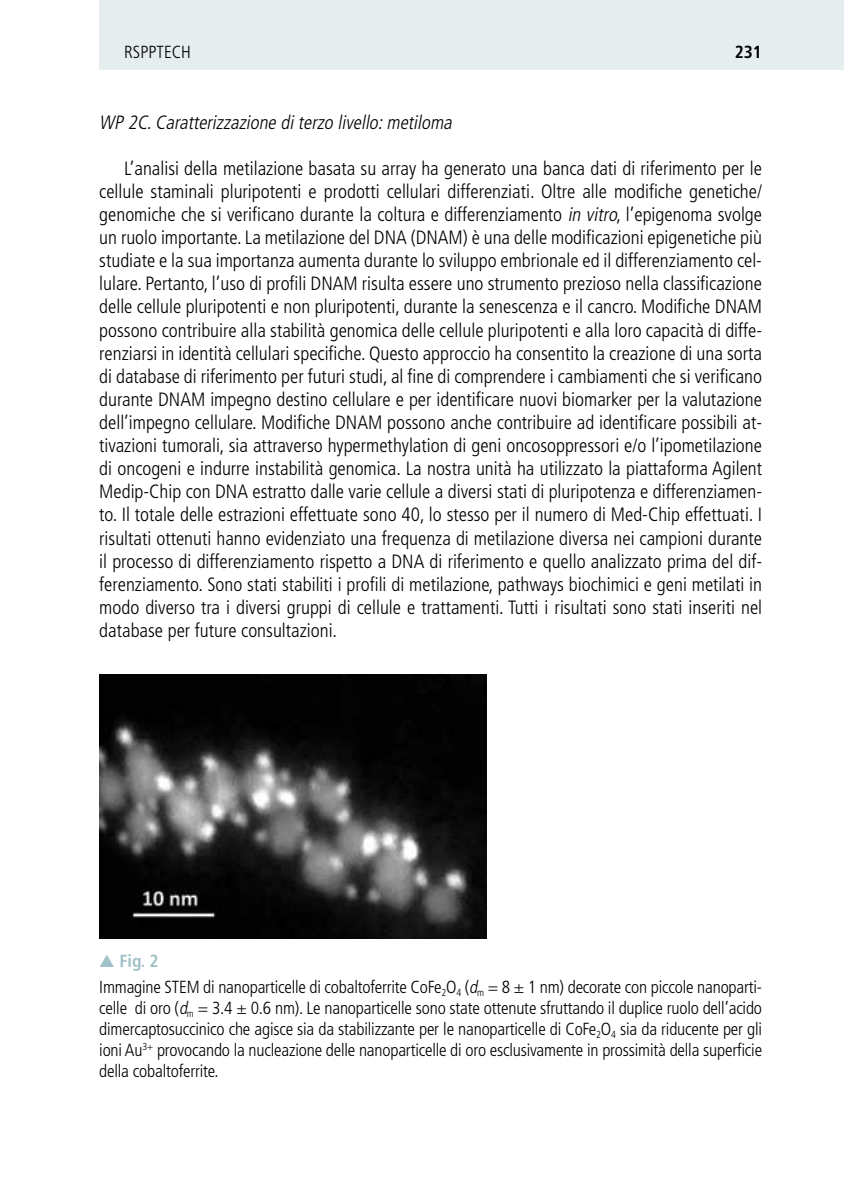
<style>
.page{position:relative;width:844px;height:1191px;background:#fff}
.page>*{position:absolute;margin:0;border:0;box-sizing:border-box;transform-origin:0 0}
.t1{font:300 condensed 19.25px/23.1px "Frutiger LT Std";color:#000;text-align:justify}
.t2{font:italic 300 condensed 19.25px "Frutiger LT Std";color:#000}
.t3{font:300 condensed 17.5px/21px "Frutiger LT Std";letter-spacing:-.01em;color:#000}
.t4{font:700 condensed 17.5px "Frutiger LT Std";color:#000}
.s1{font-style:italic}
.s2{color:#a1c0c7}
.s3{font-weight:700;color:#a1c0c7}
</style>
<div class="page">
<hr style="left:0;top:0;width:1px;height:69px;background:#e6edee">
<div style="left:99px;top:0;width:744px;height:69px;background:#e6edee"></div>
<img style="left:99px;top:675px;width:387px;height:263px">
<p class="t3" style="left:124px;top:41px;width:68px">RSPPTECH</p>
<p class="t4" style="left:734px;top:41px;width:29px">231</p>
<p class="t2" style="left:99px;top:111px;width:358px">WP 2C. Caratterizzazione diterzo livello:metiloma</p>
<p class="t1" style="left:99px;top:157px;width:664px;text-indent:25px">L’analisi della metilazione basata su array ha generato una banca dati di riferimento per le cellule staminali pluripotenti e prodotti cellulari differenziati. Oltre alle modifiche genetiche/ genomiche che si verificano durante la coltura e differenziamento <span class="s1">in vitro</span>, l’epigenoma svolge un ruolo importante. La metilazione del DNA (DNAM) è una delle modificazioni epigenetiche più studiate e la sua importanza aumenta durante lo sviluppo embrionale ed il differenziamento cel&shy;lulare. Pertanto, l’uso di profili DNAM risulta essere uno strumento prezioso nella classificazione delle cellule pluripotenti e non pluripotenti, durante la senescenza e il cancro. Modifiche DNAM possono contribuire alla stabilità genomica delle cellule pluripotenti e alla loro capacità di diffe&shy;renziarsi in identità cellulari specifiche. Questo approccio ha consentito la creazione di una sorta di database di riferimento per futuri studi, al fine di comprendere i cambiamenti che si verificano durante DNAM impegno destino cellulare e per identificare nuovi biomarker per la valutazione dell’impegno cellulare. Modifiche DNAM possono anche contribuire ad identificare possibili at&shy;tivazioni tumorali, sia attraverso hypermethylation di geni oncosoppressori e/o l’ipometilazione di oncogeni e indurre instabilità genomica. La nostra unità ha utilizzato la piattaforma Agilent Medip-Chip con DNA estratto dalle varie cellule a diversi stati di pluripotenza e differenziamen&shy;to. Il totale delle estrazioni effettuate sono 40, lo stesso per il numero di Med-Chip effettuati. I risultati ottenuti hanno evidenziato una frequenza di metilazione diversa nei campioni durante il processo di differenziamento rispetto a DNA di riferimento e quello analizzato prima del dif&shy;ferenziamento. Sono stati stabiliti i profili di metilazione, pathways biochimici e geni metilati in modo diverso tra i diversi gruppi di cellule e trattamenti. Tutti i risultati sono stati inseriti nel database per future consultazioni.</p>
<p class="t3" style="left:99px;top:947px;width:664px;line-height:25.9px"><span class="s2">▲</span> <span class="s3">Fig. 2<br></span>Immagine STEM di nanoparticelle di cobaltoferrite CoFe<sub>2</sub>O<sub>4</sub> (<span class="s1">d</span><sub>m</sub> = 8 ± 1 nm) decorate con piccole nanoparti-</p>
<p class="t3" style="left:99px;top:997px;width:664px;text-align:justify">celle di oro (<span class="s1">d</span><sub>m</sub> = 3.4 ± 0.6 nm). Le nanoparticelle sono state ottenute sfruttando il duplice ruolo dell’acido dimercaptosuccinico che agisce sia da stabilizzante per le nanoparticelle di CoFe<sub>2</sub>O<sub>4</sub> sia da riducente per gli ioni Au<sup>3+</sup> provocando la nucleazione delle nanoparticelle di oro esclusivamente in prossimità della superficie della cobaltoferrite.</p>
</div>
